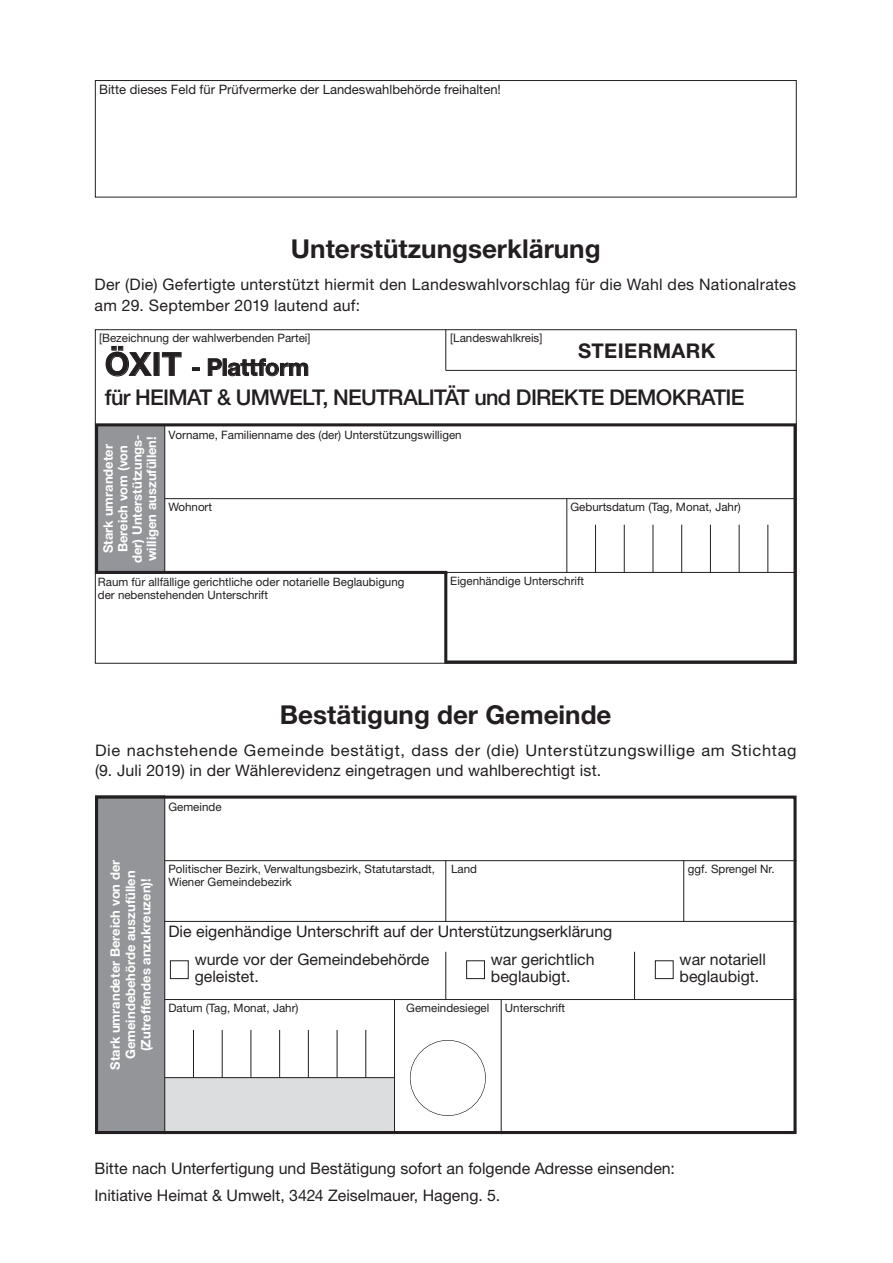
<style>
.page{position:relative;width:893px;height:1263px;background:#fff}
.page>*{position:absolute;margin:0;border:0;box-sizing:border-box;transform-origin:0 0}
.t1{font:700 26.1px "Helvetica Neue";color:#231f20}
.t2{font:700 23.1px "Helvetica Neue LT Std";letter-spacing:-.005em;color:#231f20}
.t3{font:500 21.75px "Helvetica Neue";letter-spacing:-.03em;color:#231f20}
.t4{font:700 20.25px "Helvetica Neue LT Std";letter-spacing:.02em;color:#231f20}
.t5{font:15.9px/17.4px "Helvetica Neue";color:#231f20}
.t6{font:15.9px/27.3px "Helvetica Neue LT Std";letter-spacing:.01em;color:#231f20}
.t7{font:15.9px/20.2px "Helvetica Neue LT Std";letter-spacing:.035em;color:#231f20}
.t8{font:700 13.05px/14.4px "Helvetica Neue";color:#fff;text-align:center}
.t9{font:13.05px "Helvetica Neue";color:#231f20}
.t10{font:11.55px/12.3px "Helvetica Neue";color:#231f20}
.s1{font-size:31.8px}
</style>
<div class="page">
<div style="left:95px;top:425px;width:70px;height:147px;background:#939598"></div>
<div style="left:95px;top:80px;width:701px;height:117px;border:1px solid #231f20"></div>
<hr style="left:95px;top:423px;width:701px;height:3px;background:#231f20">
<hr style="left:95px;top:571px;width:352px;height:3px;background:#231f20">
<hr style="left:165px;top:498px;width:631px;height:1px;background:#231f20">
<hr style="left:165px;top:572px;width:631px;height:1px;background:#231f20">
<hr style="left:566px;top:499px;width:1px;height:73px;background:#231f20">
<hr style="left:444px;top:572px;width:3px;height:92px;background:#231f20">
<hr style="left:767px;top:525px;width:1px;height:47px;background:#231f20">
<hr style="left:738px;top:525px;width:1px;height:47px;background:#231f20">
<hr style="left:710px;top:525px;width:1px;height:47px;background:#231f20">
<hr style="left:681px;top:525px;width:1px;height:47px;background:#231f20">
<hr style="left:652px;top:525px;width:1px;height:47px;background:#231f20">
<hr style="left:624px;top:525px;width:1px;height:47px;background:#231f20">
<hr style="left:595px;top:525px;width:1px;height:47px;background:#231f20">
<hr style="left:95px;top:425px;width:3px;height:147px;background:#231f20">
<hr style="left:164px;top:425px;width:1px;height:147px;background:#231f20">
<hr style="left:793px;top:425px;width:3px;height:239px;background:#231f20">
<svg style="left:447px;top:660px;width:347px;height:4px"></svg>
<hr style="left:446px;top:370px;width:350px;height:1px;background:#231f20">
<hr style="left:445px;top:329px;width:1px;height:41px;background:#231f20">
<div style="left:165px;top:1078px;width:229px;height:56px;background:#dcdddf"></div>
<div style="left:95px;top:796px;width:70px;height:338px;background:#939598"></div>
<div style="left:95px;top:796px;width:701px;height:338px;border:3px solid #231f20"></div>
<hr style="left:165px;top:860px;width:631px;height:1px;background:#231f20">
<hr style="left:165px;top:921px;width:631px;height:1px;background:#231f20">
<hr style="left:165px;top:999px;width:631px;height:1px;background:#231f20">
<hr style="left:445px;top:861px;width:1px;height:60px;background:#231f20">
<hr style="left:683px;top:861px;width:1px;height:60px;background:#231f20">
<hr style="left:445px;top:952px;width:1px;height:48px;background:#231f20">
<hr style="left:634px;top:952px;width:1px;height:48px;background:#231f20">
<hr style="left:501px;top:1000px;width:1px;height:134px;background:#231f20">
<hr style="left:365px;top:1030px;width:1px;height:48px;background:#231f20">
<hr style="left:337px;top:1030px;width:1px;height:48px;background:#231f20">
<hr style="left:308px;top:1030px;width:1px;height:48px;background:#231f20">
<hr style="left:279px;top:1030px;width:1px;height:48px;background:#231f20">
<hr style="left:251px;top:1030px;width:1px;height:48px;background:#231f20">
<hr style="left:222px;top:1030px;width:1px;height:48px;background:#231f20">
<hr style="left:193px;top:1030px;width:1px;height:48px;background:#231f20">
<div style="left:410px;top:1040px;width:76px;height:76px;border:1px solid #231f20;border-radius:50%"></div>
<hr style="left:164px;top:796px;width:1px;height:338px;background:#231f20">
<div style="left:170px;top:960px;width:18px;height:19px;border:1px solid #231f20"></div>
<div style="left:466px;top:960px;width:19px;height:19px;border:1px solid #231f20"></div>
<div style="left:655px;top:960px;width:18px;height:19px;border:1px solid #231f20"></div>
<hr style="left:165px;top:1077px;width:229px;height:1px;background:#231f20">
<hr style="left:394px;top:1000px;width:1px;height:134px;background:#231f20">
<svg style="left:106px;top:346px;width:46px;height:30px"></svg>
<svg style="left:162px;top:352px;width:19px;height:24px"></svg>
<svg style="left:192px;top:367px;width:8px;height:4px"></svg>
<svg style="left:208px;top:358px;width:14px;height:18px"></svg>
<svg style="left:228px;top:358px;width:80px;height:18px"></svg>
<p class="t9" style="left:99px;top:84px;width:403px">Bitte dieses Feld für Prüfvermerke der Landeswahlbehörde freihalten!</p>
<h1 class="t1" style="left:291px;top:239px;width:311px">Unterstützungserklärung</h1>
<h3 class="t5" style="left:122px;top:297px;width:214px">XX. XXXXX XXXX lautend auf:</h3>
<p class="t10" style="left:99px;top:333px;width:213px">[Bezeichnung der wahlwerbenden Partei]</p>
<h3 class="t6" style="left:94px;top:276px;width:703px;line-height:20.2px">Der (Die) Gefertigte unterstützt hiermit den Landeswahlvorschlag für die Wahl des Nationalrates am 29. September 2019 lautend auf:</h3>
<p class="t10" style="left:450px;top:333px;width:94px">[Landeswahlkreis]</p>
<h3 class="t4" style="left:578px;top:339px;width:139px">STEIERMARK</h3>
<h2 class="t2" style="left:105px;top:354px;width:206px"><span class="s1">ÖXIT</span> - Plattform</h2>
<h3 class="t3" style="left:105px;top:386px;width:641px">für HEIMAT &amp; UMWELT, NEUTRALITÄT und DIREKTE DEMOKRATIE</h3>
<p class="t8" style="left:102px;top:563px;width:130px;rotate:-90deg">Stark umrandeter<br>Bereich vom (von der) Unterstützungs&shy;willigen auszufüllen!</p>
<p class="t10" style="left:168px;top:430px;width:295px">Vorname, Familienname des (der) Unterstützungswilligen</p>
<p class="t10" style="left:168px;top:502px;width:45px">Wohnort</p>
<p class="t10" style="left:570px;top:502px;width:172px">Geburtsdatum (Tag, Monat, Jahr)</p>
<p class="t10" style="left:98px;top:577px;width:308px">Raum für allfällige gerichtliche oder notarielle Beglaubigung</p>
<p class="t10" style="left:450px;top:576px;width:135px">Eigenhändige Unterschrift</p>
<p class="t10" style="left:98px;top:590px;width:172px">der nebenstehenden Unterschrift</p>
<h1 class="t1" style="left:280px;top:705px;width:333px">Bestätigung der Gemeinde</h1>
<h3 class="t7" style="left:95px;top:742px;width:703px">Die nachstehende Gemeinde bestätigt, dass der (die) Unterstützungswillige am Stichtag (9. Juli 2019) in der Wählerevidenz eingetragen und wahlberechtigt ist.</h3>
<h3 class="t5" style="left:131px;top:744px;width:27px">nac</h3>
<h3 class="t5" style="left:196px;top:744px;width:37px">ende</h3>
<h3 class="t5" style="left:279px;top:744px;width:40px">einde</h3>
<h3 class="t5" style="left:357px;top:744px;width:42px">tätigt,</h3>
<h3 class="t5" style="left:429px;top:744px;width:192px">ss de (die) Unterstützu</h3>
<h3 class="t5" style="left:661px;top:744px;width:30px">l ige</h3>
<h3 class="t5" style="left:737px;top:744px;width:43px">Sticht</h3>
<h3 class="t5" style="left:99px;top:763px;width:532px">XX. XXXXX XXXX) in der Wählerevide z eingetragen und wahlberechtigt ist.</h3>
<p class="t10" style="left:168px;top:802px;width:55px">Gemeinde</p>
<p class="t8" style="left:109px;top:1070px;width:212px;line-height:15.5px;rotate:-90deg">Stark umrandeter Bereich von der<br>Gemeindebehörde auszufüllen (Zutreffendes anzukreuzen)!</p>
<p class="t10" style="left:168px;top:864px;width:268px">Politischer Bezirk, Verwaltungsbezirk, Statutarstadt,<br>Wiener Gemeindebezirk</p>
<p class="t10" style="left:451px;top:864px;width:27px">Land</p>
<p class="t10" style="left:687px;top:864px;width:88px">ggf. Sprengel Nr.</p>
<h3 class="t5" style="left:195px;top:919px;width:419px;line-height:27.5px;text-indent:-26px">Die eigenhändige Unterschrift auf der Unterstützungserklärung wurde vor der Gemeindebehörde</h3>
<h3 class="t5" style="left:195px;top:969px;width:66px">geleistet.</h3>
<h3 class="t5" style="left:491px;top:952px;width:105px">war gerichtlich beglaubigt.</h3>
<h3 class="t5" style="left:679px;top:952px;width:88px">war notariell beglaubigt.</h3>
<p class="t10" style="left:168px;top:1003px;width:131px">Datum (Tag, Monat, Jahr)</p>
<p class="t10" style="left:406px;top:1003px;width:85px">Gemeindesiegel</p>
<p class="t10" style="left:505px;top:1003px;width:62px">Unterschrift</p>
<h3 class="t6" style="left:94px;top:1156px;width:582px">Bitte nach Unterfertigung und Bestätigung sofort an folgende Adresse einsenden:<br>Initiative Heimat &amp; Umwelt, 3424 Zeiselmauer, Hageng. 5.</h3>
</div>
